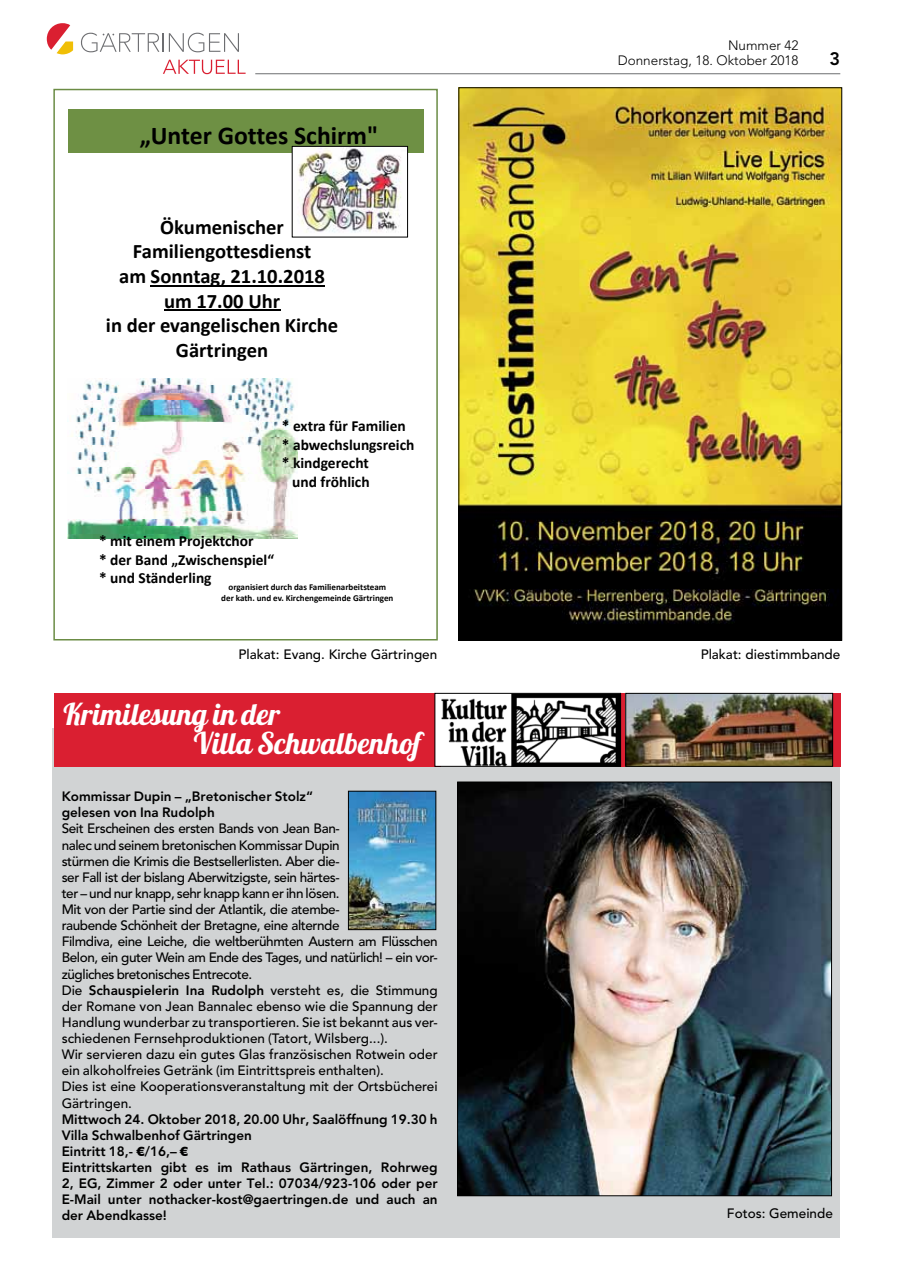
<style>
.page{position:relative;width:902px;height:1280px;background:#fff}
.page>*{position:absolute;margin:0;border:0;box-sizing:border-box;transform-origin:0 0}
.t1{font:30px/28.5px "Lobster 1.4";color:#fff}
.t2{font:700 25.65px "Calibri";color:#000}
.t3{font:700 20.55px/24.8px "Calibri";color:#000;text-align:center}
.t4{font:800 18px "Avenir";color:#000}
.t5{font:700 15.45px/18.5px "Calibri";color:#000}
.t6{font:500 13.5px/16px "Avenir";letter-spacing:-.03em;color:#000}
.t7{font:800 13.5px/16px "Avenir";color:#000}
.t8{font:500 13.5px "Avenir";color:#000}
.t9{font:300 13.5px/15.8px "Avenir";color:#000;text-align:right}
.t10{font:700 9px/10.8px "Calibri";color:#000;text-align:center}
.s1{font-weight:800}
.s2{font-family:"Gill Sans";font-weight:700}
</style>
<div class="page">
<hr style="left:255px;top:73px;width:585px;height:1px;background:#6d6e71">
<svg style="left:47px;top:23px;width:26px;height:31px"></svg>
<svg style="left:81px;top:33px;width:158px;height:19px"></svg>
<svg style="left:163px;top:60px;width:82px;height:14px"></svg>
<hr style="left:151px;top:285px;width:174px;height:2px;background:#000">
<hr style="left:164px;top:309px;width:116px;height:2px;background:#000">
<div style="left:68px;top:109px;width:355px;height:43px;background:#6e9044"></div>
<img style="left:292px;top:146px;width:116px;height:92px">
<img style="left:68px;top:378px;width:230px;height:160px">
<div style="left:53px;top:89px;width:385px;height:551px;border:2px solid #6b8c45"></div>
<img style="left:460px;top:89px;width:379px;height:549px">
<div style="left:53px;top:728px;width:786px;height:509px;background:#d1d3d4"></div>
<div style="left:54px;top:693px;width:786px;height:73px;background:#da1f31"></div>
<div style="left:435px;top:693px;width:185px;height:73px;background:#fff"></div>
<img style="left:441px;top:695px;width:177px;height:69px">
<div style="left:434px;top:693px;width:186px;height:73px;border:1px solid #000"></div>
<img style="left:627px;top:695px;width:203px;height:69px">
<div style="left:625px;top:693px;width:207px;height:73px;border:1px solid #000"></div>
<img style="left:350px;top:793px;width:84px;height:135px">
<div style="left:348px;top:791px;width:88px;height:139px;border:1px solid #000"></div>
<img style="left:459px;top:784px;width:370px;height:410px">
<div style="left:457px;top:782px;width:374px;height:414px;border:1px solid #000"></div>
<h2 class="t2" style="left:140px;top:119px;width:240px">„Unter Gottes Schirm"</h2>
<h3 class="t3" style="left:106px;top:213px;width:234px">Ökumenischer<br>Familiengottesdienst<br>am Sonntag, 21.10.2018 um 17.00 Uhr<br>in der evangelischen Kirche<br>Gärtringen</h3>
<p class="t5" style="left:282px;top:416px;width:125px">* extra für Familien</p>
<p class="t5" style="left:282px;top:434px;width:134px">* abwechslungsreich</p>
<p class="t5" style="left:282px;top:453px;width:88px">* kindgerecht</p>
<p class="t5" style="left:292px;top:471px;width:79px">und fröhlich</p>
<p class="t5" style="left:99px;top:531px;width:177px">* mit einem Projektchor<br>* der Band „Zwischenspiel“ * und Ständerling</p>
<p class="t10" style="left:221px;top:581px;width:174px">organisiert durch das Familienarbeitsteam der kath. und ev. Kirchengemeinde Gärtringen</p>
<p class="t9" style="left:617px;top:37px;width:182px">Nummer 42<br>Donnerstag, 18. Oktober 2018</p>
<h3 class="t4" style="left:829px;top:48px;width:12px">3</h3>
<p class="t8" style="left:238px;top:646px;width:200px">Plakat: Evang. Kirche Gärtringen</p>
<p class="t8" style="left:700px;top:646px;width:141px">Plakat: diestimmbande</p>
<h1 class="t1" style="left:194px;top:699px;width:229px;text-indent:-130px">Krimilesung in der<br>Villa Schwalbenhof</h1>
<p class="t7" style="left:62px;top:788px;width:253px">Kommissar Dupin – „Bretonischer Stolz“ gelesen von Ina Rudolph</p>
<p class="t6" style="left:62px;top:821px;width:377px">Seit Erscheinen des ersten Bands von Jean Ban-<br>nalec und seinem bretonischen Kommissar Dupin<br>stürmen die Krimis die Bestsellerlisten. Aber die-<br>ser Fall ist der bislang Aberwitzigste, sein härtes-<br>ter – und nur knapp, sehr knapp kann er ihn lösen.<br>Mit von der Partie sind der Atlantik, die atembe-<br>raubende Schönheit der Bretagne, eine alternde<br>Filmdiva, eine Leiche, die weltberühmten Austern am Flüsschen Belon, ein guter Wein am Ende des Tages, und natürlich! – ein vor&shy;zügliches bretonisches Entrecote.<br>Die <span class="s1">Schauspielerin Ina Rudolph</span> versteht es, die Stimmung der Romane von Jean Bannalec ebenso wie die Spannung der Handlung wunderbar zu transportieren. Sie ist bekannt aus ver&shy;schiedenen Fernsehproduktionen (Tatort, Wilsberg...).<br>Wir servieren dazu ein gutes Glas französischen Rotwein oder ein alkoholfreies Getränk (im Eintrittspreis enthalten).<br>Dies ist eine Kooperationsveranstaltung mit der Ortsbücherei Gärtringen.</p>
<p class="t7" style="left:62px;top:1111px;width:377px">Mittwoch 24. Oktober 2018, 20.00 Uhr, Saalöffnung 19.30 h Villa Schwalbenhof Gärtringen<br>Eintritt 18,- <span class="s2">€</span>/16,– <span class="s2">€<br></span>Eintrittskarten gibt es im Rathaus Gärtringen, Rohrweg 2, EG, Zimmer 2 oder unter Tel.: 07034/923-106 oder per E-Mail unter nothacker-kost@gaertringen.de und auch an der Abendkasse!</p>
<p class="t8" style="left:727px;top:1205px;width:107px">Fotos: Gemeinde</p>
</div>
